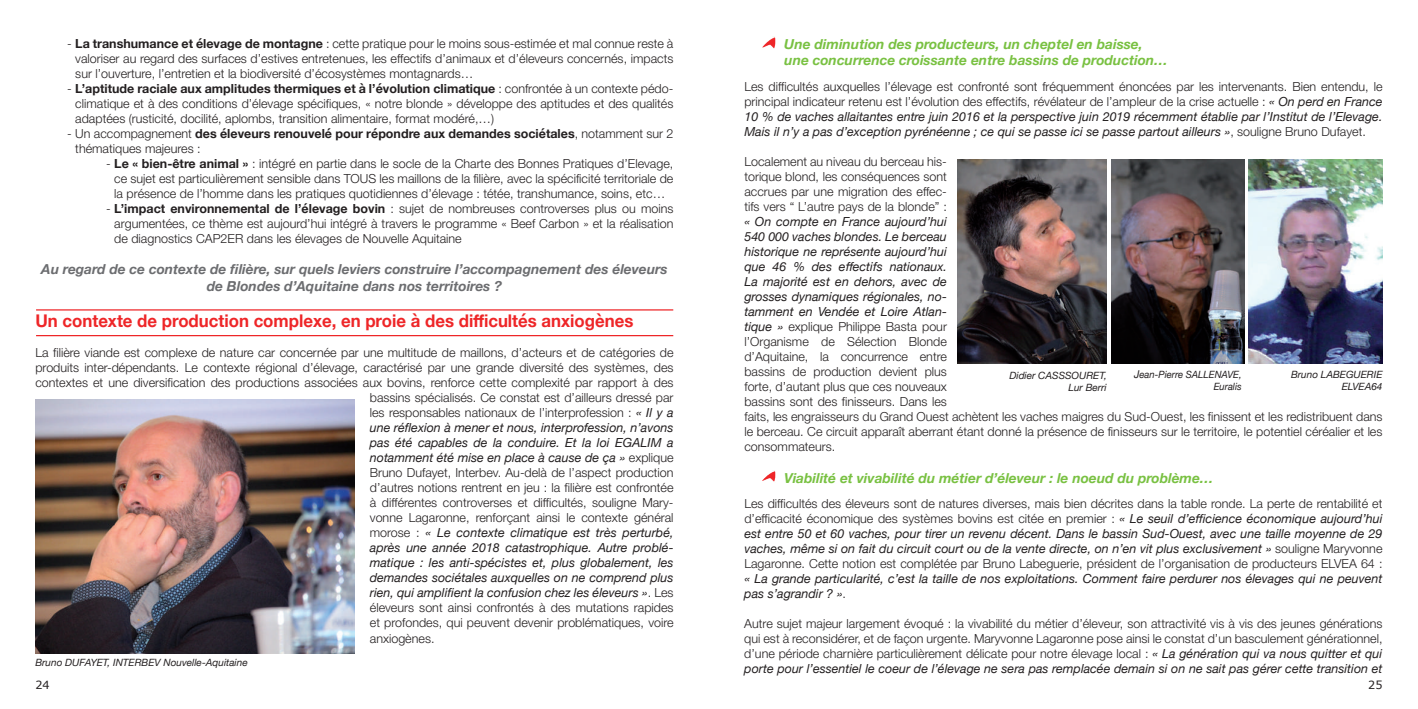
<style>
.page{position:relative;width:1418px;height:709px;background:#fff}
.page>*{position:absolute;margin:0;border:0;box-sizing:border-box;transform-origin:0 0}
.t1{font:700 17.5px "Helvetica Neue";color:#ee2628;scale:.96 1}
.t2{font:italic 700 13.75px/16.5px "Helvetica Neue";color:#79c142}
.t3{font:italic 700 13.75px/16.5px "Helvetica Neue";color:#6c6d70;text-align:center}
.t4{font:300 12.5px/15px "Helvetica Neue";color:#231f20;text-align:justify}
.t5{font:italic 12.5px/15px "Helvetica Neue";color:#231f20}
.t6{font:700 12.5px/15px "Helvetica Neue";color:#231f20}
.t7{font:11.25px "Verdana";color:#231f20}
.t8{font:italic 10px/12px "Helvetica Neue";color:#231f20;text-align:right}
.t9{font:italic 10px/12px "Helvetica Neue";color:#231f20;text-align:right;scale:.95 1}
.s1{font-weight:700}
.s2{font-weight:300}
.s3{font-weight:400;font-style:italic}
.s4{font-weight:300;font-style:normal}
.s5{font-size:10.75px}
</style>
<div class="page">
<hr style="left:36px;top:335px;width:637px;height:1px;background:#ee2628">
<hr style="left:36px;top:309px;width:637px;height:1px;background:#ee2628">
<img style="left:762px;top:37px;width:14px;height:12px">
<img style="left:762px;top:470px;width:14px;height:12px">
<img style="left:35px;top:399px;width:319px;height:254px">
<img style="left:957px;top:159px;width:149px;height:204px">
<img style="left:1111px;top:160px;width:133px;height:203px">
<img style="left:1248px;top:160px;width:134px;height:203px">
<p class="t4" style="left:75px;top:35px;width:599px;text-indent:-8px">- <span class="s1">La transhumance et élevage de montagne</span> : cette pratique pour le moins sous-estimée et mal connue reste à valoriser au regard des surfaces d’estives entretenues, les effectifs d’animaux et d’éleveurs concernés, impacts sur l’ouverture, l’entretien et la biodiversité d’écosystèmes montagnards…</p>
<p class="t4" style="left:75px;top:80px;width:599px;text-indent:-8px">- <span class="s1">L’aptitude raciale aux amplitudes thermiques et à l’évolution climatique</span> : confrontée à un contexte pédo&shy;climatique et à des conditions d’élevage spécifiques, « notre blonde » développe des aptitudes et des qualités adaptées (rusticité, docilité, aplombs, transition alimentaire, format modéré,…)</p>
<p class="t6" style="left:75px;top:126px;width:599px;text-indent:-8px"><span class="s2">- Un accompagnement</span> des éleveurs renouvelé pour répondre aux demandes sociétales<span class="s2">, notamment sur 2 thématiques majeures :</span></p>
<p class="t4" style="left:114px;top:155px;width:560px;text-indent:-8px">- <span class="s1">Le « bien-être animal »</span> : intégré en partie dans le socle de la Charte des Bonnes Pratiques d’Elevage, ce sujet est particulièrement sensible dans TOUS les maillons de la filière, avec la spécificité territoriale de la présence de l’homme dans les pratiques quotidiennes d’élevage : tétée, transhumance, soins, etc…</p>
<p class="t4" style="left:114px;top:200px;width:560px;text-indent:-8px">- <span class="s1">L’impact environnemental de l’élevage bovin</span> : sujet de nombreuses controverses plus ou moins argumentées, ce thème est aujourd’hui intégré à travers le programme « Beef Carbon » et la réalisation de diagnostics CAP2ER dans les élevages de Nouvelle Aquitaine</p>
<p class="t3" style="left:41px;top:261px;width:628px">Au regard de ce contexte de filière, sur quels leviers construire l’accompagnement des éleveurs de Blondes d’Aquitaine dans nos territoires ?</p>
<h1 class="t1" style="left:35px;top:307px;width:624px">Un contexte de production complexe, en proie à des difficultés anxiogènes</h1>
<p class="t4" style="left:35px;top:344px;width:639px;text-align:right">La filière viande est complexe de nature car concernée par une multitude de maillons, d’acteurs et de catégories de produits inter-dépendants. Le contexte régional d’élevage, caractérisé par une grande diversité des systèmes, des contextes et une diversification des productions associées aux bovins, renforce cette complexité par rapport à des bassins spécialisés. Ce constat est d’ailleurs dressé par<br>les responsables nationaux de l’interprofession : <span class="s3">« Il y a<br>une réflexion à mener et nous, interprofession, n’avons<br>pas été capables de la conduire. Et la loi EGALIM a<br>notamment été mise en place à cause de ça »</span> explique<br>Bruno Dufayet, Interbev. Au-delà de l’aspect production<br>d’autres notions rentrent en jeu : la filière est confrontée<br>à différentes controverses et difficultés, souligne Mary-<br>vonne Lagaronne, renforçant ainsi le contexte général<br>morose : <span class="s3">« Le contexte climatique est très perturbé,<br>après une année 2018 catastrophique. Autre problé-<br>matique : les anti-spécistes et, plus globalement, les<br>demandes sociétales auxquelles on ne comprend plus<br>rien, qui amplifient la confusion chez les éleveurs »</span>. Les<br>éleveurs sont ainsi confrontés à des mutations rapides<br>et profondes, qui peuvent devenir problématiques, voire</p>
<p class="t4" style="left:370px;top:631px;width:66px">anxiogènes.</p>
<p class="t8" style="left:35px;top:657px;width:214px">Bruno DUFAYET, INTERBEV Nouvelle-Aquitaine</p>
<p class="t2" style="left:784px;top:36px;width:385px">Une diminution des producteurs, un cheptel en baisse, une concurrence croissante entre bassins de production…</p>
<p class="t4" style="left:744px;top:79px;width:639px">Les difficultés auxquelles l’élevage est confronté sont fréquemment énoncées par les intervenants. Bien entendu, le principal indicateur retenu est l’évolution des effectifs, révélateur de l’ampleur de la crise actuelle : <span class="s3">« On perd en France 10 % de vaches allaitantes entre juin 2016 et la perspective juin 2019 récemment établie par l’Institut de l’Elevage.<br>Mais il n’y a pas d’exception pyrénéenne ; ce qui se passe ici se passe partout ailleurs »</span>, souligne Bruno Dufayet.</p>
<p class="t4" style="left:744px;top:154px;width:204px">Localement au niveau du berceau his&shy;torique blond, les conséquences sont accrues par une migration des effec&shy;tifs vers “ L’autre pays de la blonde” :</p>
<p class="t4" style="left:744px;top:214px;width:639px;text-align:left"><span class="s3">« On compte en France aujourd’hui<br>540 000 vaches blondes. Le berceau<br>historique ne représente aujourd’hui<br>que 46 % des effectifs nationaux.<br>La majorité est en dehors, avec de<br>grosses dynamiques régionales, no-<br>tamment en Vendée et Loire Atlan-<br>tique »</span> explique Philippe Basta pour<br>l’Organisme de Sélection Blonde<br>d’Aquitaine, la concurrence entre<br>bassins de production devient plus<br>forte, d’autant plus que ces nouveaux<br>bassins sont des finisseurs. Dans les<br>faits, les engraisseurs du Grand Ouest achètent les vaches maigres du Sud-Ouest, les finissent et les redistribuent dans le berceau. Ce circuit apparaît aberrant étant donné la présence de finisseurs sur le territoire, le potentiel céréalier et les consommateurs.</p>
<p class="t2" style="left:784px;top:470px;width:431px">Viabilité et vivabilité du métier d’éleveur : le noeud du problème…</p>
<p class="t4" style="left:744px;top:496px;width:639px">Les difficultés des éleveurs sont de natures diverses, mais bien décrites dans la table ronde. La perte de rentabilité et d’efficacité économique des systèmes bovins est citée en premier : <span class="s3">« Le seuil d’efficience économique aujourd’hui est entre 50 et 60 vaches, pour tirer un revenu décent. Dans le bassin Sud-Ouest, avec une taille moyenne de 29 vaches, même si on fait du circuit court ou de la vente directe, on n’en vit plus exclusivement »</span> souligne Maryvonne Lagaronne. Cette notion est complétée par Bruno Labeguerie, président de l’organisation de producteurs ELVEA 64 :</p>
<p class="t5" style="left:744px;top:572px;width:639px">« La grande particularité, c’est la taille de nos exploitations. Comment faire perdurer nos élevages qui ne peuvent pas s’agrandir ? »<span class="s4">.</span></p>
<p class="t4" style="left:744px;top:616px;width:639px">Autre sujet majeur largement évoqué : la vivabilité du métier d’éleveur, son attractivité vis à vis des jeunes générations qui est à reconsidérer, et de façon urgente. Maryvonne Lagaronne pose ainsi le constat d’un basculement générationnel, d’une période charnière particulièrement délicate pour notre élevage local : <span class="s3">« La génération qui va nous quitter et qui porte pour l’essentiel le coeur de l’élevage ne sera pas remplacée demain si on ne sait pas gérer cette transition et</span></p>
<p class="t8" style="left:1009px;top:370px;width:99px">Didier CASSSOURET,<br>Lur Berri</p>
<p class="t9" style="left:1134px;top:369px;width:115px"><span class="s5">J</span>ean-Pierre SALLENAVE,<br>Euralis</p>
<p class="t8" style="left:1290px;top:368px;width:93px">Bruno LABEGUERIE<br>ELVEA64</p>
<p class="t7" style="left:35px;top:677px;width:16px">24</p>
<p class="t7" style="left:1368px;top:677px;width:16px">25</p>
</div>
